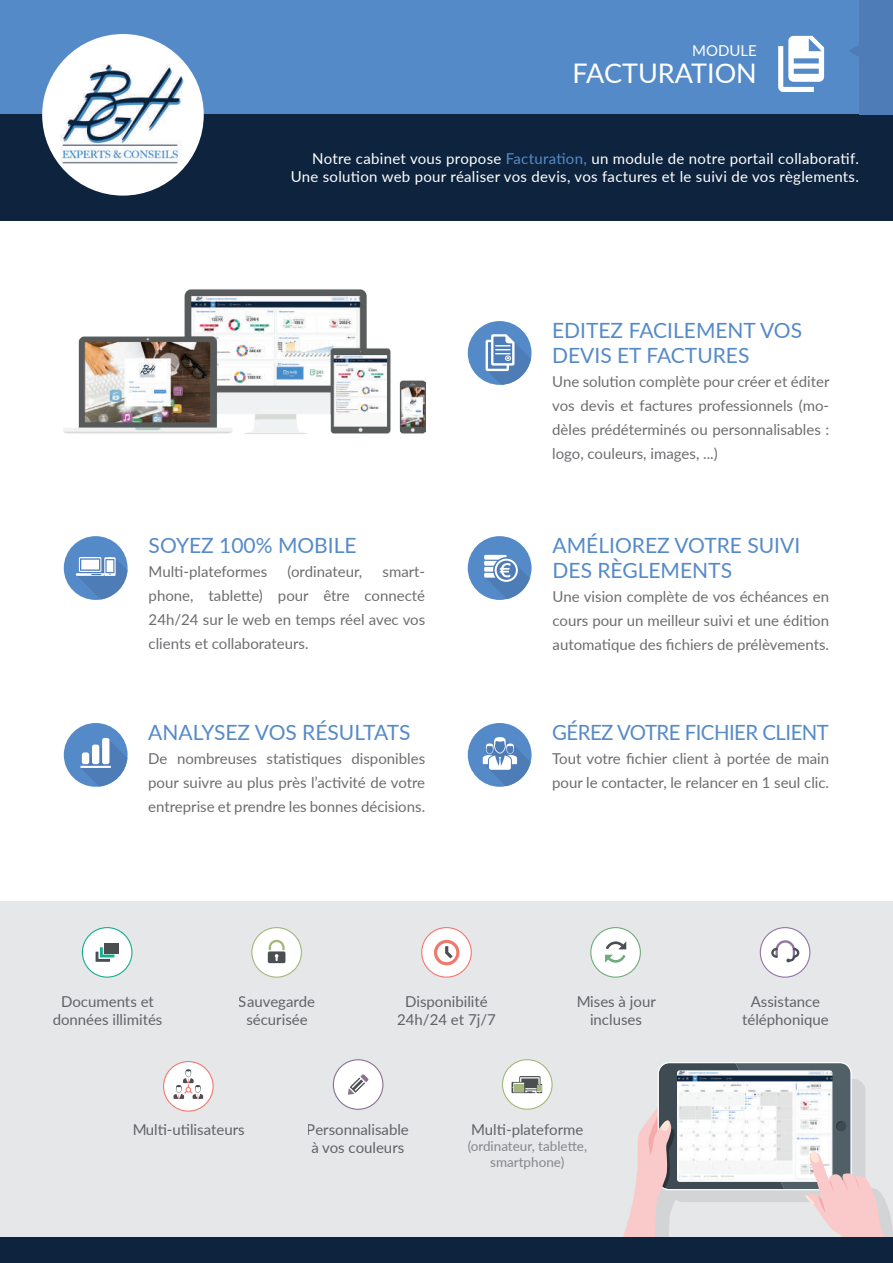
<style>
.page{position:relative;width:893px;height:1263px;background:#fff}
.page>*{position:absolute;margin:0;border:0;box-sizing:border-box;transform-origin:0 0}
.t1{font:27px "Lato";color:#fff}
.t2{font:21px/25.2px "Lato";color:#558ac8}
.t3{font:21px "Lato";letter-spacing:-.025em;color:#558ac8}
.t4{font:15px/24px "Lato";color:#6c6d70;text-align:center}
.t5{font:15px/18px "Lato";letter-spacing:.02em;color:#fff;text-align:right}
.t6{font:13.5px/16.2px "Lato";color:#939598;text-align:center}
.s1{color:#558ac8}
</style>
<div class="page">
<div style="left:0;top:901px;width:893px;height:362px;background:#e6e7e9"></div>
<svg style="left:623px;top:1062px;width:270px;height:175px"></svg>
<div style="left:0;top:1237px;width:893px;height:26px;background:#0e243e"></div>
<div style="left:0;top:0;width:893px;height:115px;background:#558ac8"></div>
<div style="left:0;top:115px;width:893px;height:106px;background:#0e243e"></div>
<div style="left:42px;top:34px;width:162px;height:162px;background:#fff;border-radius:50%"></div>
<img style="left:61px;top:64px;width:122px;height:99px">
<div style="left:859px;top:0;width:34px;height:115px;background:#4e7cb6"></div>
<svg style="left:849px;top:45px;width:10px;height:12px"></svg>
<svg style="left:778px;top:36px;width:46px;height:56px"></svg>
<div style="left:468px;top:321px;width:63px;height:64px;background:#558ac8;border-radius:50%"></div>
<svg style="left:486px;top:334px;width:45px;height:51px"></svg>
<div style="left:468px;top:536px;width:63px;height:64px;background:#558ac8;border-radius:50%"></div>
<svg style="left:484px;top:555px;width:46px;height:44px"></svg>
<div style="left:468px;top:723px;width:63px;height:64px;background:#558ac8;border-radius:50%"></div>
<svg style="left:483px;top:737px;width:48px;height:49px"></svg>
<div style="left:64px;top:723px;width:64px;height:64px;background:#558ac8;border-radius:50%"></div>
<svg style="left:81px;top:738px;width:46px;height:48px"></svg>
<div style="left:64px;top:536px;width:64px;height:64px;background:#558ac8;border-radius:50%"></div>
<svg style="left:76px;top:557px;width:51px;height:42px"></svg>
<div style="left:82px;top:927px;width:50px;height:50px;background:#fff;border-radius:50%"></div>
<div style="left:82px;top:927px;width:50px;height:51px;border:1px solid #17ad94;border-radius:50%"></div>
<div style="left:104px;top:943px;width:15px;height:10px;background:#4c4f52"></div>
<svg style="left:96px;top:947px;width:18px;height:15px"></svg>
<div style="left:164px;top:1061px;width:49px;height:50px;background:#fff;border-radius:50%"></div>
<div style="left:163px;top:1061px;width:51px;height:51px;border:1px solid #f37a6e;border-radius:50%"></div>
<svg style="left:173px;top:1069px;width:30px;height:30px"></svg>
<div style="left:422px;top:927px;width:49px;height:50px;background:#fff;border-radius:50%"></div>
<div style="left:421px;top:927px;width:51px;height:51px;border:1px solid #f3786e;border-radius:50%"></div>
<svg style="left:434px;top:940px;width:25px;height:25px"></svg>
<div style="left:760px;top:927px;width:50px;height:50px;background:#fff;border-radius:50%"></div>
<div style="left:760px;top:927px;width:50px;height:51px;border:1px solid #9375a8;border-radius:50%"></div>
<svg style="left:771px;top:940px;width:28px;height:22px"></svg>
<div style="left:252px;top:927px;width:49px;height:50px;background:#fff;border-radius:50%"></div>
<div style="left:251px;top:927px;width:51px;height:51px;border:1px solid #a4b87b;border-radius:50%"></div>
<svg style="left:268px;top:940px;width:17px;height:23px"></svg>
<div style="left:333px;top:1060px;width:50px;height:49px;background:#fff;border-radius:50%"></div>
<div style="left:333px;top:1059px;width:50px;height:51px;border:1px solid #8a7292;border-radius:50%"></div>
<svg style="left:348px;top:1074px;width:21px;height:21px"></svg>
<div style="left:591px;top:927px;width:49px;height:50px;background:#fff;border-radius:50%"></div>
<div style="left:590px;top:927px;width:51px;height:51px;border:1px solid #70ab80;border-radius:50%"></div>
<svg style="left:605px;top:955px;width:21px;height:8px"></svg>
<svg style="left:606px;top:941px;width:20px;height:8px"></svg>
<div style="left:502px;top:1060px;width:50px;height:49px;background:#fff;border-radius:50%"></div>
<div style="left:502px;top:1059px;width:51px;height:51px;border:1px solid #a4b87b;border-radius:50%"></div>
<svg style="left:511px;top:1076px;width:31px;height:17px"></svg>
<img style="left:64px;top:289px;width:361px;height:145px">
<p class="t5" style="left:692px;top:41px;width:66px">MODULE</p>
<h1 class="t1" style="left:573px;top:54px;width:186px">FACTURATION</h1>
<p class="t5" style="left:291px;top:149px;width:570px">Notre cabinet vous propose <span class="s1">Facturation,</span> un module de notre portail collaboratif.<br>Une solution web pour réaliser vos devis, vos factures et le suivi de vos règlements.</p>
<h2 class="t2" style="left:149px;top:532px;width:210px">SOYEZ 100% MOBILE</h2>
<p class="t4" style="left:149px;top:559px;width:120px">Multi-plateformes</p>
<p class="t4" style="left:288px;top:559px;width:76px">(ordinateur,</p>
<p class="t4" style="left:149px;top:559px;width:278px;text-align:justify;text-indent:234px">smart&shy;phone, tablette) pour être connecté 24h/24 sur le web en temps réel avec vos clients et collaborateurs.</p>
<h2 class="t2" style="left:148px;top:719px;width:264px">ANALYSEZ VOS RÉSULTATS</h2>
<p class="t4" style="left:148px;top:746px;width:278px;text-align:justify">De nombreuses statistiques disponibles pour suivre au plus près l’activité de votre entreprise et prendre les bonnes décisions.</p>
<h2 class="t2" style="left:552px;top:317px;width:251px">EDITEZ FACILEMENT VOS<br>DEVIS ET FACTURES</h2>
<p class="t4" style="left:552px;top:369px;width:279px;text-align:justify">Une solution complète pour créer et éditer vos devis et factures professionnels (mo&shy;dèles prédéterminés ou personnalisables : logo, couleurs, images, ...)</p>
<h2 class="t2" style="left:553px;top:532px;width:249px">AMÉLIOREZ VOTRE SUIVI<br>DES RÈGLEMENTS</h2>
<p class="t4" style="left:553px;top:584px;width:278px;text-align:justify">Une vision complète de vos échéances en cours pour un meilleur suivi et une édition automatique des fichiers de prélèvements.</p>
<h2 class="t3" style="left:552px;top:717px;width:278px">GÉREZ VOTRE FICHIER CLIENT</h2>
<p class="t4" style="left:552px;top:746px;width:278px;text-align:left">Tout votre fichier client à portée de main pour le contacter, le relancer en 1 seul clic.</p>
<p class="t4" style="left:53px;top:992px;width:111px;line-height:18px">Documents et données illimités</p>
<p class="t4" style="left:239px;top:992px;width:78px;line-height:18px">Sauvegarde sécurisée</p>
<p class="t4" style="left:397px;top:992px;width:100px;line-height:18px">Disponibilité<br>24h/24 et 7j/7</p>
<p class="t4" style="left:576px;top:992px;width:81px;line-height:18px">Mises à jour incluses</p>
<p class="t4" style="left:132px;top:1117px;width:114px">Multi-utilisateurs</p>
<p class="t4" style="left:307px;top:1120px;width:104px;line-height:18px">Personnalisable à vos couleurs</p>
<p class="t4" style="left:471px;top:1117px;width:114px">Multi-plateforme</p>
<p class="t6" style="left:467px;top:1137px;width:121px">(ordinateur, tablette, smartphone)</p>
<p class="t4" style="left:742px;top:992px;width:88px;line-height:18px">Assistance téléphonique</p>
</div>
